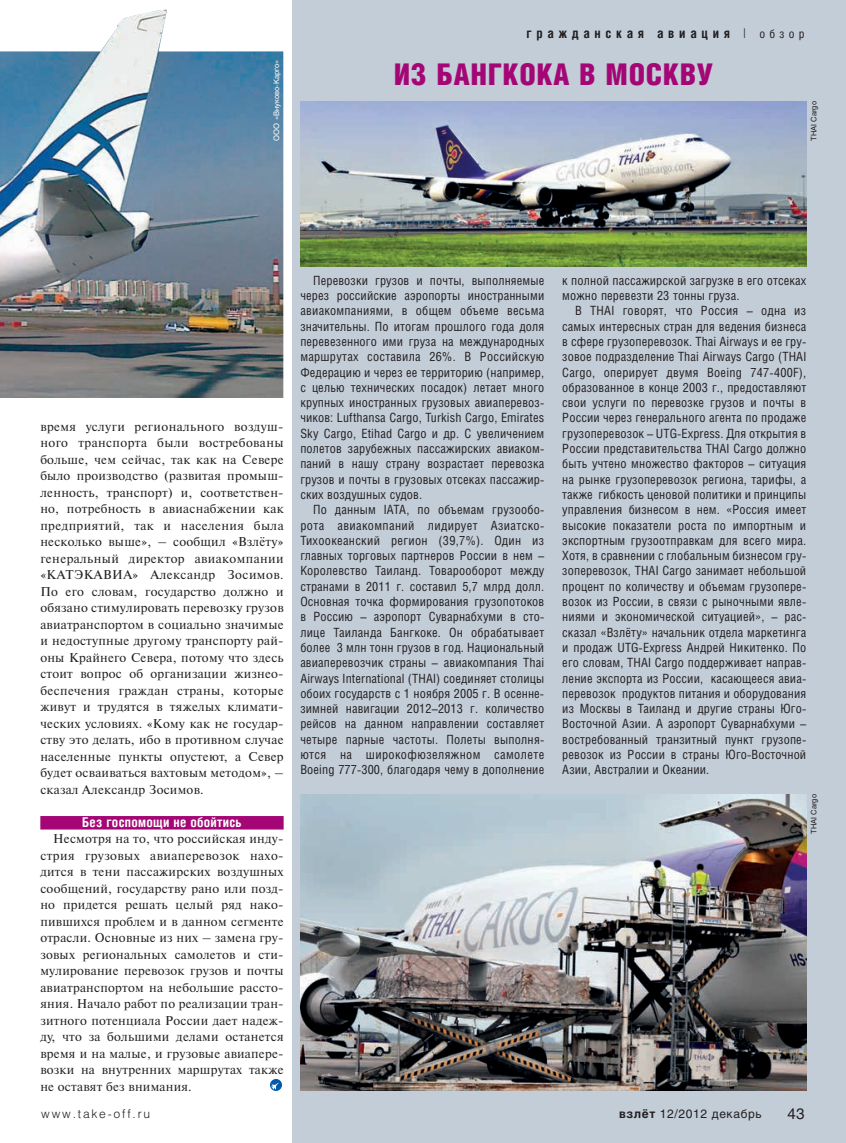
<style>
.page{position:relative;width:846px;height:1143px;background:#fff}
.page>*{position:absolute;margin:0;border:0;box-sizing:border-box;transform-origin:0 0}
.t1{font:30px "Helios Cond Black C";letter-spacing:.02em;color:#a40775}
.t2{font:15px "Helios C";color:#231f20}
.t3{font:700 13.5px "Helios Cond C";letter-spacing:.35em;color:#231f20}
.t4{font:700 13.5px "Helios Cond C";letter-spacing:.02em;color:#fff}
.t5{font:12.75px "Helios Cond C";letter-spacing:.01em;color:#231f20}
.t6{font:12.75px/16.5px "Newton C";letter-spacing:.02em;color:#231f20;text-align:justify}
.t7{font:12.75px "Helios Cond C";letter-spacing:.03em;color:#231f20}
.t8{font:12px "Helios C";letter-spacing:.05em;color:#231f20}
.t9{font:12px "Helios Light C";letter-spacing:.15em;color:#231f20}
.t10{font:7.5px "Helios";color:#fff}
.t11{font:7.5px "Helios";color:#231f20}
.s1{font-family:"Helios Cond Light C";font-weight:400}
.s2{font-weight:400;font-size:12px}
.s3{font-weight:700}
</style>
<div class="page">
<div style="left:40px;top:816px;width:243px;height:14px;background:#a40775"></div>
<svg style="left:270px;top:1079px;width:12px;height:12px"></svg>
<div style="left:292px;top:0;width:553px;height:1143px;background:#c3cdd8"></div>
<img style="left:300px;top:794px;width:506px;height:296px">
<img style="left:300px;top:101px;width:506px;height:165px">
<img style="left:0;top:9px;width:283px;height:389px">
<p class="t10" style="left:273px;top:141px;width:83px;rotate:-90deg">ООО «Внуково-Карго»</p>
<p class="t3" style="left:526px;top:28px;width:279px">гражданская авиация <span class="s1">|</span> <span class="s2">обзор</span></p>
<p class="t1" style="left:393px;top:64px;width:321px">ИЗ БАНГКОКА В МОСКВУ</p>
<p class="t11" style="left:810px;top:141px;width:41px;rotate:-90deg">THAI Cargo</p>
<p class="t6" style="left:40px;top:419px;width:245px">время услуги регионального воздуш&shy;ного транспорта были востребованы больше, чем сейчас, так как на Севере было производство (развитая промыш&shy;ленность, транспорт) и, соответствен&shy;но, потребность в авиаснабжении как предприятий, так и населения была несколько выше», – сообщил «Взлёту» генеральный директор авиакомпании «КАТЭКАВИА» Александр Зосимов.<br>По его словам, государство должно и обязано стимулировать перевозку грузов авиатранспортом в социально значимые и недоступные другому транспорту рай&shy;оны Крайнего Севера, потому что здесь стоит вопрос об организации жизнео&shy;беспечения граждан страны, которые живут и трудятся в тяжелых климати&shy;ческих условиях. «Кому как не государ&shy;ству это делать, ибо в противном случае населенные пункты опустеют, а Север будет осваиваться вахтовым методом», – сказал Александр Зосимов.</p>
<p class="t4" style="left:82px;top:817px;width:161px">Без госпомощи не обойтись</p>
<p class="t6" style="left:40px;top:832px;width:245px;text-indent:13px">Несмотря на то, что российская инду&shy;стрия грузовых авиаперевозок нахо&shy;дится в тени пассажирских воздушных сообщений, государству рано или позд&shy;но придется решать целый ряд нако&shy;пившихся проблем и в данном сегменте отрасли. Основные из них – замена гру&shy;зовых региональных самолетов и сти&shy;мулирование перевозок грузов и почты авиатранспортом на небольшие рассто&shy;яния. Начало работ по реализации тран&shy;зитного потенциала России дает надеж&shy;ду, что за большими делами останется время и на малые, и грузовые авиапере&shy;возки на внутренних маршрутах также не оставят без внимания.</p>
<p class="t5" style="left:313px;top:276px;width:233px">Перевозки грузов и почты, выполняемые</p>
<p class="t5" style="left:300px;top:291px;width:245px">через российские аэропорты иностранными</p>
<p class="t5" style="left:300px;top:306px;width:245px">авиакомпаниями, в общем объеме весьма</p>
<p class="t5" style="left:300px;top:322px;width:245px">значительны. По итогам прошлого года доля</p>
<p class="t5" style="left:300px;top:337px;width:245px">перевезенного ими груза на международных</p>
<p class="t5" style="left:300px;top:352px;width:245px">маршрутах составила 26%. В Российскую</p>
<p class="t5" style="left:300px;top:367px;width:245px">Федерацию и через ее территорию (например,</p>
<p class="t5" style="left:300px;top:383px;width:245px">с целью технических посадок) летает много</p>
<p class="t5" style="left:300px;top:398px;width:245px">крупных иностранных грузовых авиаперевоз-</p>
<p class="t5" style="left:300px;top:413px;width:245px">чиков: Lufthansa Cargo, Turkish Cargo, Emirates</p>
<p class="t5" style="left:300px;top:429px;width:245px">Sky Cargo, Etihad Cargo и др. С увеличением</p>
<p class="t5" style="left:300px;top:444px;width:245px">полетов зарубежных пассажирских авиаком-</p>
<p class="t5" style="left:300px;top:459px;width:245px">паний в нашу страну возрастает перевозка</p>
<p class="t5" style="left:300px;top:475px;width:245px">грузов и почты в грузовых отсеках пассажир-</p>
<p class="t5" style="left:300px;top:490px;width:123px">ских воздушных судов.</p>
<p class="t5" style="left:313px;top:505px;width:233px">По данным IATA, по объемам грузообо-</p>
<p class="t7" style="left:300px;top:520px;width:245px">рота авиакомпаний лидирует Азиатско-</p>
<p class="t5" style="left:300px;top:536px;width:245px">Тихоокеанский регион (39,7%). Один из</p>
<p class="t5" style="left:300px;top:551px;width:245px">главных торговых партнеров России в нем –</p>
<p class="t5" style="left:300px;top:566px;width:245px">Королевство Таиланд. Товарооборот между</p>
<p class="t5" style="left:300px;top:582px;width:245px">странами в 2011 г. составил 5,7 млрд долл.</p>
<p class="t5" style="left:300px;top:597px;width:245px">Основная точка формирования грузопотоков</p>
<p class="t5" style="left:300px;top:612px;width:245px">в Россию – аэропорт Суварнабхуми в сто-</p>
<p class="t5" style="left:300px;top:628px;width:245px">лице Таиланда Бангкоке. Он обрабатывает</p>
<p class="t5" style="left:300px;top:643px;width:245px">более 3 млн тонн грузов в год. Национальный</p>
<p class="t5" style="left:300px;top:658px;width:245px">авиаперевозчик страны – aвиакомпания Thai</p>
<p class="t5" style="left:300px;top:673px;width:245px">Airways International (THAI) соединяет столицы</p>
<p class="t5" style="left:300px;top:689px;width:245px">обоих государств с 1 ноября 2005 г. В осенне-</p>
<p class="t5" style="left:300px;top:704px;width:245px">зимней навигации 2012–2013 г. количество</p>
<p class="t5" style="left:300px;top:719px;width:245px">рейсов на данном направлении составляет</p>
<p class="t5" style="left:300px;top:735px;width:245px">четыре парные частоты. Полеты выполня-</p>
<p class="t7" style="left:300px;top:750px;width:245px">ются на широкофюзеляжном самолете</p>
<p class="t5" style="left:300px;top:765px;width:245px">Boeing 777-300, благодаря чему в дополнение</p>
<p class="t5" style="left:562px;top:276px;width:245px">к полной пассажирской загрузке в его отсеках</p>
<p class="t5" style="left:562px;top:291px;width:178px">можно перевезти 23 тонны груза.</p>
<p class="t5" style="left:575px;top:306px;width:233px">В THAI говорят, что Россия – одна из</p>
<p class="t5" style="left:562px;top:322px;width:245px">самых интересных стран для ведения бизнеса</p>
<p class="t5" style="left:562px;top:337px;width:245px">в сфере грузоперевозок. Thai Airways и ее гру-</p>
<p class="t5" style="left:562px;top:352px;width:245px">зовое подразделение Thai Airways Cargo (THAI</p>
<p class="t5" style="left:562px;top:367px;width:245px">Cargo, оперирует двумя Boeing 747-400F),</p>
<p class="t5" style="left:562px;top:383px;width:245px">образованное в конце 2003 г., предоставляют</p>
<p class="t5" style="left:562px;top:398px;width:245px">свои услуги по перевозке грузов и почты в</p>
<p class="t5" style="left:562px;top:413px;width:245px">России через генерального агента по продаже</p>
<p class="t5" style="left:562px;top:429px;width:245px">грузоперевозок – UTG-Express. Для открытия в</p>
<p class="t5" style="left:562px;top:444px;width:245px">России представительства THAI Cargo должно</p>
<p class="t5" style="left:562px;top:459px;width:245px">быть учтено множество факторов – ситуация</p>
<p class="t5" style="left:562px;top:475px;width:245px">на рынке грузоперевозок региона, тарифы, а</p>
<p class="t5" style="left:562px;top:490px;width:245px">также гибкость ценовой политики и принципы</p>
<p class="t5" style="left:562px;top:505px;width:245px">управления бизнесом в нем. «Россия имеет</p>
<p class="t5" style="left:562px;top:520px;width:245px">высокие показатели роста по импортным и</p>
<p class="t5" style="left:562px;top:536px;width:245px">экспортным грузоотправкам для всего мира.</p>
<p class="t5" style="left:562px;top:551px;width:245px">Хотя, в сравнении с глобальным бизнесом гру-</p>
<p class="t5" style="left:562px;top:566px;width:245px">зоперевозок, THAI Cargo занимает небольшой</p>
<p class="t5" style="left:562px;top:582px;width:245px">процент по количеству и объемам грузопере-</p>
<p class="t5" style="left:562px;top:597px;width:245px">возок из России, в связи с рыночными явле-</p>
<p class="t5" style="left:562px;top:612px;width:245px">ниями и экономической ситуацией», – рас-</p>
<p class="t5" style="left:562px;top:628px;width:245px">сказал «Взлёту» начальник отдела маркетинга</p>
<p class="t5" style="left:562px;top:643px;width:245px">и продаж UTG-Express Андрей Никитенко. По</p>
<p class="t5" style="left:562px;top:658px;width:245px">его словам, THAI Cargo поддерживает направ-</p>
<p class="t5" style="left:562px;top:673px;width:245px">ление экспорта из России, касающееся авиа-</p>
<p class="t5" style="left:562px;top:689px;width:245px">перевозок продуктов питания и оборудования</p>
<p class="t5" style="left:562px;top:704px;width:245px">из Москвы в Таиланд и другие страны Юго-</p>
<p class="t5" style="left:562px;top:719px;width:245px">Восточной Азии. А аэропорт Суварнабхуми –</p>
<p class="t5" style="left:562px;top:735px;width:245px">востребованный транзитный пункт грузопе-</p>
<p class="t5" style="left:562px;top:750px;width:245px">ревозок из России в страны Юго-Восточной</p>
<p class="t5" style="left:562px;top:765px;width:148px">Азии, Австралии и Океании.</p>
<p class="t11" style="left:810px;top:834px;width:41px;rotate:-90deg">THAI Cargo</p>
<p class="t9" style="left:41px;top:1110px;width:110px">www.take-off.ru</p>
<p class="t8" style="left:619px;top:1109px;width:144px"><span class="s3">взлёт</span> 12/2012 декабрь</p>
<p class="t2" style="left:787px;top:1108px;width:18px">43</p>
</div>
